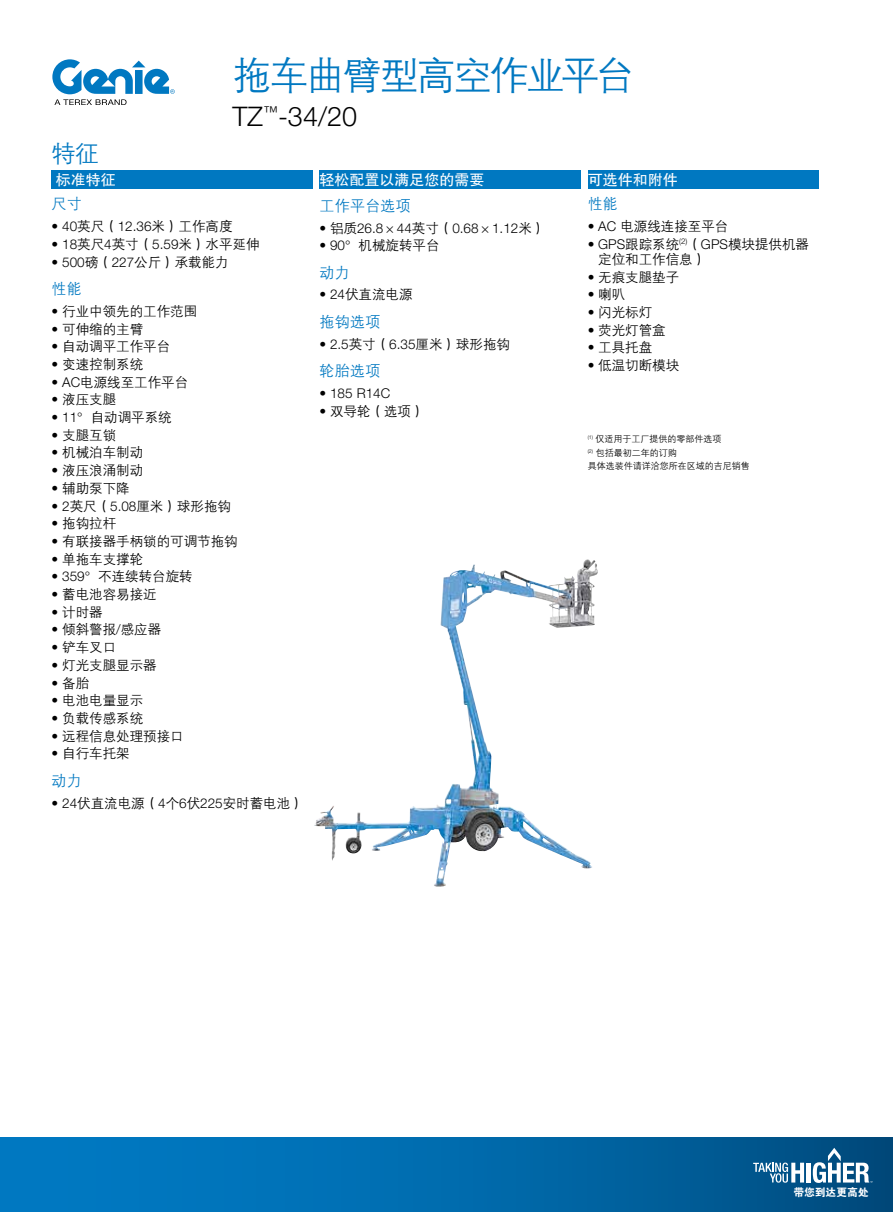
<style>
.page{position:relative;width:893px;height:1212px;background:#fff}
.page>*{position:absolute;margin:0;border:0;box-sizing:border-box;transform-origin:0 0}
.t1{font:39px "FZZDXJW GB1 0";letter-spacing:-.065em;color:#0078c1}
.t2{font:300 27px "Helvetica Neue LT Std";color:#000}
.t3{font:24px "FZZDXJW GB1 0";color:#0078c1}
.t4{font:15px "FZZDXJW GB1 0";letter-spacing:.02em;color:#0078c1}
.t5{font:15px "FZHTJW GB1 0";color:#fff}
.t6{font:13.5px/15px "FZZDXJW GB1 0";color:#000}
.t7{font:300 13.5px "Helvetica Neue LT Std";color:#000}
.t8{font:10.8px "FZDHTJW GB1 0";color:#fff}
.t9{font:9px/13.5px "FZZDXJW GB1 0";color:#000}
.s1{font-family:"Helvetica Neue LT Std";font-weight:300}
.s2{font-family:"FZZDXJW GB1 0";font-weight:400}
</style>
<div class="page">
<div style="left:0;top:1138px;width:893px;height:74px;background:linear-gradient(to right,#0080cc,#015084)"></div>
<svg style="left:753px;top:1162px;width:51px;height:20px"></svg>
<div style="left:806px;top:1163px;width:5px;height:19px;background:#fff"></div>
<svg style="left:813px;top:1148px;width:59px;height:35px"></svg>
<svg style="left:52px;top:59px;width:123px;height:46px"></svg>
<div style="left:588px;top:170px;width:231px;height:19px;background:#0078c1"></div>
<div style="left:319px;top:170px;width:262px;height:19px;background:#0078c1"></div>
<div style="left:52px;top:170px;width:261px;height:19px;background:#0078c1"></div>
<img style="left:314px;top:561px;width:271px;height:326px">
<p class="t1" style="left:233px;top:55px;width:403px">拖车曲臂型高空作业平台</p>
<p class="t3" style="left:51px;top:141px;width:49px">特征</p>
<p class="t2" style="left:233px;top:100px;width:126px">TZ<sup>™</sup>-34/20</p>
<p class="t5" style="left:56px;top:171px;width:61px">标准特征</p>
<p class="t5" style="left:319px;top:171px;width:166px">轻松配置以满足您的需要</p>
<p class="t4" style="left:52px;top:196px;width:32px">尺寸</p>
<p class="t6" style="left:52px;top:219px;width:182px"><span class="s1">• 40</span>英尺（<span class="s1">12.36</span>米）工作高度</p>
<p class="t6" style="left:52px;top:237px;width:209px"><span class="s1">• 18</span>英尺<span class="s1">4</span>英寸（<span class="s1">5.59</span>米）水平延伸</p>
<p class="t6" style="left:52px;top:255px;width:179px"><span class="s1">• 500</span>磅（<span class="s1">227</span>公斤）承载能力</p>
<p class="t4" style="left:52px;top:281px;width:32px">性能</p>
<p class="t6" style="left:52px;top:304px;width:147px"><span class="s1">•</span> 行业中领先的工作范围</p>
<p class="t6" style="left:52px;top:322px;width:93px"><span class="s1">•</span> 可伸缩的主臂</p>
<p class="t6" style="left:52px;top:339px;width:120px"><span class="s1">•</span> 自动调平工作平台</p>
<p class="t6" style="left:52px;top:357px;width:93px"><span class="s1">•</span> 变速控制系统</p>
<p class="t6" style="left:52px;top:375px;width:138px"><span class="s1">• AC</span>电源线至工作平台</p>
<p class="t6" style="left:52px;top:393px;width:66px"><span class="s1">•</span> 液压支腿</p>
<p class="t6" style="left:52px;top:410px;width:122px"><span class="s1">• 11</span>°自动调平系统</p>
<p class="t6" style="left:52px;top:428px;width:66px"><span class="s1">•</span> 支腿互锁</p>
<p class="t6" style="left:52px;top:446px;width:93px"><span class="s1">•</span> 机械泊车制动</p>
<p class="t6" style="left:52px;top:463px;width:93px"><span class="s1">•</span> 液压浪涌制动</p>
<p class="t6" style="left:52px;top:481px;width:80px"><span class="s1">•</span> 辅助泵下降</p>
<p class="t6" style="left:52px;top:499px;width:181px"><span class="s1">• 2</span>英尺（<span class="s1">5.08</span>厘米）球形拖钩</p>
<p class="t6" style="left:52px;top:516px;width:66px"><span class="s1">•</span> 拖钩拉杆</p>
<p class="t6" style="left:52px;top:534px;width:188px"><span class="s1">•</span> 有联接器手柄锁的可调节拖钩</p>
<p class="t6" style="left:52px;top:552px;width:93px"><span class="s1">•</span> 单拖车支撑轮</p>
<p class="t6" style="left:52px;top:570px;width:143px"><span class="s1">• 359</span>°不连续转台旋转</p>
<p class="t6" style="left:52px;top:587px;width:107px"><span class="s1">•</span> 蓄电池容易接近</p>
<p class="t6" style="left:52px;top:605px;width:53px"><span class="s1">•</span> 计时器</p>
<p class="t6" style="left:52px;top:623px;width:111px"><span class="s1">•</span> 倾斜警报<span class="s1">/</span>感应器</p>
<p class="t6" style="left:52px;top:640px;width:66px"><span class="s1">•</span> 铲车叉口</p>
<p class="t6" style="left:52px;top:658px;width:107px"><span class="s1">•</span> 灯光支腿显示器</p>
<p class="t6" style="left:52px;top:676px;width:39px"><span class="s1">•</span> 备胎</p>
<p class="t6" style="left:52px;top:693px;width:93px"><span class="s1">•</span> 电池电量显示</p>
<p class="t6" style="left:52px;top:711px;width:93px"><span class="s1">•</span> 负载传感系统</p>
<p class="t6" style="left:52px;top:729px;width:134px"><span class="s1">•</span> 远程信息处理预接口</p>
<p class="t6" style="left:52px;top:746px;width:80px"><span class="s1">•</span> 自行车托架</p>
<p class="t4" style="left:52px;top:773px;width:32px">动力</p>
<p class="t6" style="left:52px;top:796px;width:254px"><span class="s1">• 24</span>伏直流电源（<span class="s1">4</span>个<span class="s1">6</span>伏<span class="s1">225</span>安时蓄电池）</p>
<p class="t4" style="left:319px;top:198px;width:93px">工作平台选项</p>
<p class="t7" style="left:319px;top:219px;width:227px">• <span class="s2">铝质</span>26.8<span class="s2">×</span>44<span class="s2">英寸（</span>0.68<span class="s2">×</span>1.12<span class="s2">米）</span></p>
<p class="t6" style="left:319px;top:238px;width:122px"><span class="s1">• 90</span>°机械旋转平台</p>
<p class="t4" style="left:319px;top:264px;width:32px">动力</p>
<p class="t6" style="left:319px;top:288px;width:95px"><span class="s1">• 24</span>伏直流电源</p>
<p class="t4" style="left:319px;top:314px;width:62px">拖钩选项</p>
<p class="t6" style="left:319px;top:337px;width:192px"><span class="s1">• 2.5</span>英寸（<span class="s1">6.35</span>厘米）球形拖钩</p>
<p class="t4" style="left:319px;top:363px;width:62px">轮胎选项</p>
<p class="t7" style="left:319px;top:385px;width:72px">• 185 R14C</p>
<p class="t6" style="left:319px;top:404px;width:107px"><span class="s1">•</span> 双导轮（选项）</p>
<p class="t5" style="left:588px;top:171px;width:91px">可选件和附件</p>
<p class="t4" style="left:588px;top:196px;width:32px">性能</p>
<p class="t6" style="left:588px;top:219px;width:142px"><span class="s1">• AC</span> 电源线连接至平台</p>
<p class="t6" style="left:598px;top:237px;width:212px;text-indent:-11px"><span class="s1">• GPS</span>跟踪系统<sup>(2)</sup>（<span class="s1">GPS</span>模块提供机器定位和工作信息）</p>
<p class="t6" style="left:588px;top:270px;width:93px"><span class="s1">•</span> 无痕支腿垫子</p>
<p class="t6" style="left:588px;top:288px;width:39px"><span class="s1">•</span> 喇叭</p>
<p class="t6" style="left:588px;top:305px;width:66px"><span class="s1">•</span> 闪光标灯</p>
<p class="t6" style="left:588px;top:323px;width:80px"><span class="s1">•</span> 荧光灯管盒</p>
<p class="t6" style="left:588px;top:341px;width:66px"><span class="s1">•</span> 工具托盘</p>
<p class="t6" style="left:588px;top:358px;width:93px"><span class="s1">•</span> 低温切断模块</p>
<p class="t9" style="left:588px;top:432px;width:164px"><sup>(1)</sup> 仅适用于工厂提供的零部件选项<br><sup>(2)</sup> 包括最初二年的订购<br>具体选装件请详洽您所在区域的吉尼销售</p>
<p class="t8" style="left:793px;top:1186px;width:77px">带您到达更高处</p>
</div>
